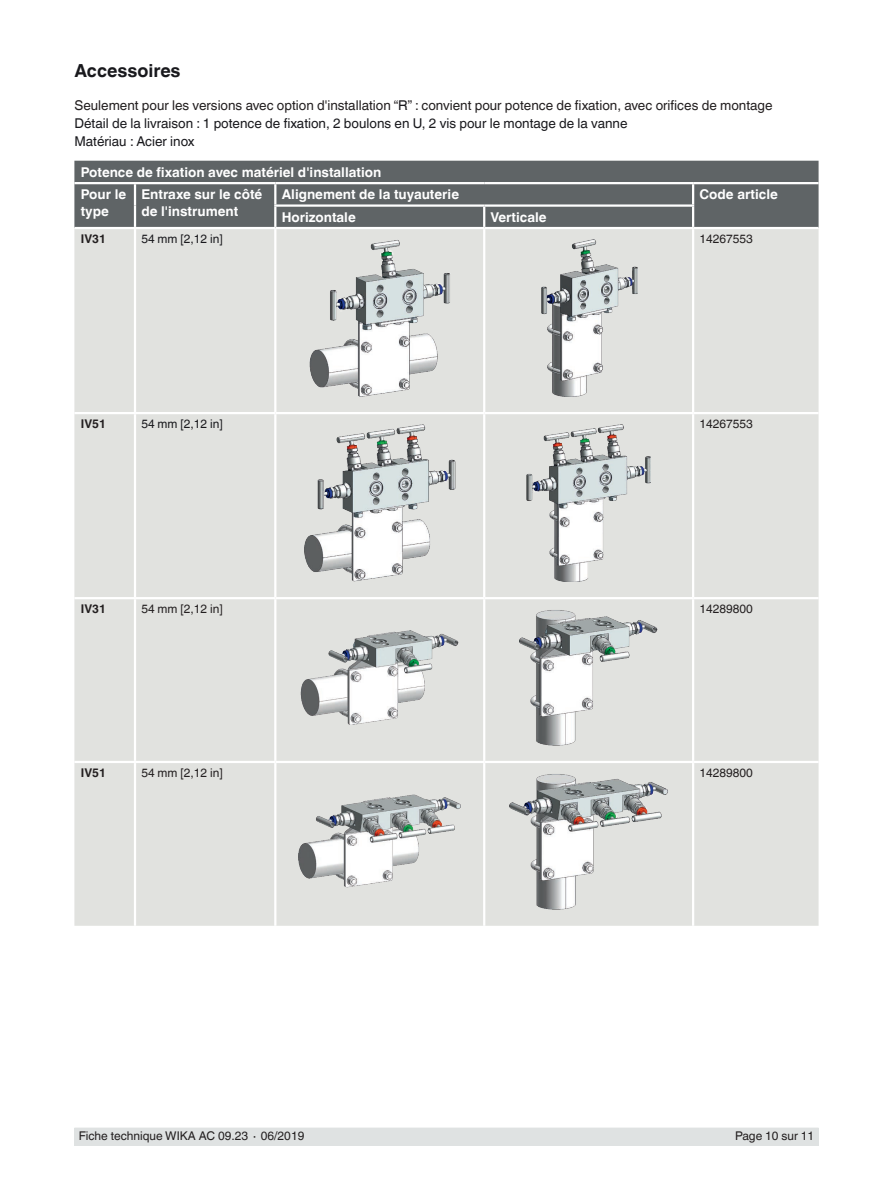
<style>
.page{position:relative;width:893px;height:1188px;background:#fff}
.page>*{position:absolute;margin:0;border:0;box-sizing:border-box;transform-origin:0 0}
.t1{font:700 18px "Helvetica World";color:#19191d}
.t2{font:13.5px/18px "Helvetica World";color:#231f20}
.t3{font:700 13.5px/22.5px "Helvetica World";color:#fff}
.t4{font:12px "Helvetica World";color:#231f20}
.t5{font:12px "Helvetica World";color:#19191d}
.t6{font:700 12px "Helvetica World";color:#231f20}
.s1{color:#19191d}
</style>
<div class="page">
<div style="left:74px;top:1128px;width:745px;height:17px;background:#dfe2e2"></div>
<div style="left:74px;top:161px;width:745px;height:66px;background:#5f6466"></div>
<div style="left:74px;top:229px;width:745px;height:697px;background:#e1e2df"></div>
<hr style="left:483px;top:207px;width:2px;height:20px;background:#fff">
<hr style="left:134px;top:229px;width:2px;height:183px;background:#fff">
<hr style="left:274px;top:229px;width:2px;height:183px;background:#fff">
<hr style="left:135px;top:597px;width:140px;height:2px;background:#fff">
<hr style="left:134px;top:599px;width:2px;height:162px;background:#fff">
<hr style="left:275px;top:597px;width:209px;height:2px;background:#fff">
<hr style="left:274px;top:599px;width:2px;height:162px;background:#fff">
<hr style="left:484px;top:597px;width:209px;height:2px;background:#fff">
<hr style="left:135px;top:412px;width:140px;height:2px;background:#fff">
<hr style="left:275px;top:412px;width:209px;height:2px;background:#fff">
<hr style="left:135px;top:761px;width:140px;height:2px;background:#fff">
<hr style="left:275px;top:761px;width:209px;height:2px;background:#fff">
<hr style="left:484px;top:412px;width:209px;height:2px;background:#fff">
<hr style="left:484px;top:761px;width:209px;height:2px;background:#fff">
<hr style="left:74px;top:182px;width:61px;height:2px;background:#fff">
<hr style="left:74px;top:597px;width:61px;height:2px;background:#fff">
<hr style="left:275px;top:182px;width:209px;height:2px;background:#fff">
<hr style="left:484px;top:182px;width:209px;height:2px;background:#fff">
<hr style="left:274px;top:204px;width:210px;height:3px;background:#fff">
<hr style="left:484px;top:204px;width:210px;height:3px;background:#fff">
<hr style="left:693px;top:182px;width:126px;height:2px;background:#fff">
<hr style="left:692px;top:184px;width:2px;height:20px;background:#fff">
<hr style="left:692px;top:207px;width:2px;height:20px;background:#fff">
<hr style="left:693px;top:597px;width:126px;height:2px;background:#fff">
<hr style="left:135px;top:182px;width:140px;height:2px;background:#fff">
<hr style="left:134px;top:184px;width:2px;height:22px;background:#fff">
<hr style="left:274px;top:184px;width:2px;height:20px;background:#fff">
<hr style="left:134px;top:206px;width:2px;height:21px;background:#fff">
<hr style="left:274px;top:207px;width:2px;height:20px;background:#fff">
<hr style="left:483px;top:229px;width:2px;height:183px;background:#fff">
<hr style="left:483px;top:414px;width:2px;height:183px;background:#fff">
<hr style="left:483px;top:599px;width:2px;height:162px;background:#fff">
<hr style="left:483px;top:763px;width:2px;height:163px;background:#fff">
<hr style="left:74px;top:412px;width:61px;height:2px;background:#fff">
<hr style="left:134px;top:414px;width:2px;height:183px;background:#fff">
<hr style="left:274px;top:414px;width:2px;height:183px;background:#fff">
<hr style="left:74px;top:761px;width:61px;height:2px;background:#fff">
<hr style="left:134px;top:763px;width:2px;height:163px;background:#fff">
<hr style="left:274px;top:763px;width:2px;height:163px;background:#fff">
<hr style="left:693px;top:412px;width:126px;height:2px;background:#fff">
<hr style="left:692px;top:414px;width:2px;height:183px;background:#fff">
<hr style="left:693px;top:761px;width:126px;height:2px;background:#fff">
<hr style="left:692px;top:763px;width:2px;height:163px;background:#fff">
<hr style="left:692px;top:229px;width:2px;height:183px;background:#fff">
<hr style="left:692px;top:599px;width:2px;height:162px;background:#fff">
<img style="left:309px;top:239px;width:141px;height:157px">
<img style="left:540px;top:239px;width:97px;height:157px">
<img style="left:304px;top:424px;width:151px;height:157px">
<img style="left:527px;top:424px;width:123px;height:157px">
<img style="left:301px;top:630px;width:158px;height:94px">
<img style="left:519px;top:609px;width:139px;height:136px">
<img style="left:299px;top:794px;width:162px;height:94px">
<img style="left:509px;top:773px;width:159px;height:136px">
<h1 class="t1" style="left:74px;top:60px;width:108px">Accessoires</h1>
<p class="t2" style="left:74px;top:96px;width:700px">Seulement pour les versions avec option d'installation “<span class="s1">R</span>” : convient pour potence de fixation, avec orifices de montage<br><span class="s1">Détail de la livraison : 1 potence de fixation, 2 boulons en U, 2 vis pour le montage de la vanne<br>Matériau : Acier inox</span></p>
<p class="t3" style="left:81px;top:161px;width:302px">Potence de fixation avec matériel d'installation<br>Pour le</p>
<p class="t3" style="left:81px;top:200px;width:30px">type</p>
<p class="t3" style="left:141px;top:186px;width:122px;line-height:16.5px">Entraxe sur le côté de l'instrument</p>
<p class="t3" style="left:282px;top:183px;width:179px">Alignement de la tuyauterie</p>
<p class="t3" style="left:699px;top:183px;width:80px">Code article</p>
<p class="t3" style="left:282px;top:206px;width:76px">Horizontale</p>
<p class="t3" style="left:491px;top:206px;width:58px">Verticale</p>
<p class="t6" style="left:81px;top:232px;width:27px">IV31</p>
<p class="t5" style="left:141px;top:232px;width:83px">54 mm [2,12 in]</p>
<p class="t4" style="left:699px;top:232px;width:55px">14267553</p>
<p class="t6" style="left:81px;top:417px;width:27px">IV51</p>
<p class="t5" style="left:141px;top:417px;width:83px">54 mm [2,12 in]</p>
<p class="t4" style="left:699px;top:417px;width:55px">14267553</p>
<p class="t6" style="left:81px;top:602px;width:27px">IV31</p>
<p class="t4" style="left:141px;top:602px;width:83px">54 mm [2,12 in]</p>
<p class="t4" style="left:699px;top:602px;width:55px">14289800</p>
<p class="t6" style="left:81px;top:766px;width:27px">IV51</p>
<p class="t4" style="left:141px;top:766px;width:83px">54 mm [2,12 in]</p>
<p class="t4" style="left:699px;top:766px;width:55px">14289800</p>
<p class="t4" style="left:79px;top:1129px;width:227px">Fiche technique WIKA AC 09.23 ∙ 06/2019</p>
<p class="t4" style="left:735px;top:1129px;width:81px">Page 10 sur 11</p>
</div>
